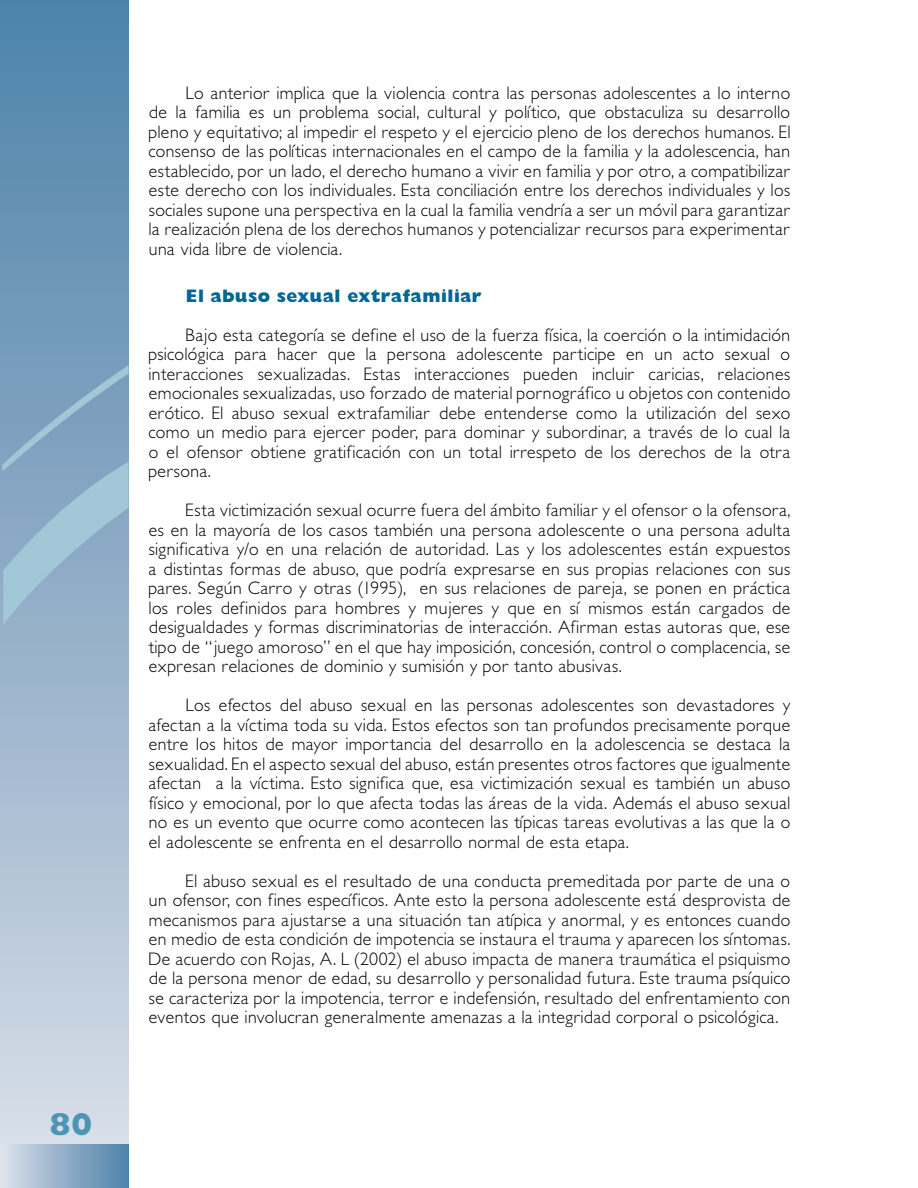
<style>
.page{position:relative;width:918px;height:1188px;background:#fff}
.page>*{position:absolute;margin:0;border:0;box-sizing:border-box;transform-origin:0 0}
.t1{font:31.5px "Gimlet Black SSK";color:#4d95b4}
.t2{font:18px/19.5px "Gimlet Light SSK";letter-spacing:.03em;color:#000;text-align:justify}
.t3{font:18px "Gimlet Black SSK";letter-spacing:.02em;color:#006794}
</style>
<div class="page">
<svg style="left:1px;top:1px;width:128px;height:1144px;background:#93b0c9"></svg>
<svg style="left:2px;top:365px;width:127px;height:260px;background:#8badc6"></svg>
<div style="left:1px;top:1145px;width:128px;height:42px;background:linear-gradient(to right,#dbdfe9,#4d82aa)"></div>
<h1 class="t1" style="left:50px;top:1106px;width:44px">80</h1>
<p class="t2" style="left:149px;top:83px;width:643px;text-indent:38px">Lo anterior implica que la violencia contra las personas adolescentes a lo interno de la familia es un problema social, cultural y político, que obstaculiza su desarrollo pleno y equitativo; al impedir el respeto y el ejercicio pleno de los derechos humanos. El consenso de las políticas internacionales en el campo de la familia y la adolescencia, han establecido, por un lado, el derecho humano a vivir en familia y por otro, a compatibilizar este derecho con los individuales. Esta conciliación entre los derechos individuales y los sociales supone una perspectiva en la cual la familia vendría a ser un móvil para garantizar la realización plena de los derechos humanos y potencializar recursos para experimentar una vida libre de violencia.</p>
<p class="t3" style="left:186px;top:285px;width:297px">El abuso sexual extrafamiliar</p>
<p class="t2" style="left:149px;top:325px;width:643px;text-indent:38px">Bajo esta categoría se define el uso de la fuerza física, la coerción o la intimidación psicológica para hacer que la persona adolescente participe en un acto sexual o interacciones sexualizadas. Estas interacciones pueden incluir caricias, relaciones emocionales sexualizadas, uso forzado de material pornográfico u objetos con contenido erótico. El abuso sexual extrafamiliar debe entenderse como la utilización del sexo como un medio para ejercer poder, para dominar y subordinar, a través de lo cual la o el ofensor obtiene gratificación con un total irrespeto de los derechos de la otra persona.</p>
<p class="t2" style="left:149px;top:500px;width:643px;text-indent:38px">Esta victimización sexual ocurre fuera del ámbito familiar y el ofensor o la ofensora, es en la mayoría de los casos también una persona adolescente o una persona adulta significativa y/o en una relación de autoridad. Las y los adolescentes están expuestos a distintas formas de abuso, que podría expresarse en sus propias relaciones con sus pares. Según Carro y otras (1995), en sus relaciones de pareja, se ponen en práctica los roles definidos para hombres y mujeres y que en sí mismos están cargados de desigualdades y formas discriminatorias de interacción. Afirman estas autoras que, ese tipo de “juego amoroso” en el que hay imposición, concesión, control o complacencia, se expresan relaciones de dominio y sumisión y por tanto abusivas.</p>
<p class="t2" style="left:149px;top:695px;width:643px;text-indent:38px">Los efectos del abuso sexual en las personas adolescentes son devastadores y afectan a la víctima toda su vida. Estos efectos son tan profundos precisamente porque entre los hitos de mayor importancia del desarrollo en la adolescencia se destaca la sexualidad. En el aspecto sexual del abuso, están presentes otros factores que igualmente afectan a la víctima. Esto significa que, esa victimización sexual es también un abuso físico y emocional, por lo que afecta todas las áreas de la vida. Además el abuso sexual no es un evento que ocurre como acontecen las típicas tareas evolutivas a las que la o el adolescente se enfrenta en el desarrollo normal de esta etapa.</p>
<p class="t2" style="left:149px;top:871px;width:643px;text-indent:38px">El abuso sexual es el resultado de una conducta premeditada por parte de una o un ofensor, con fines específicos. Ante esto la persona adolescente está desprovista de mecanismos para ajustarse a una situación tan atípica y anormal, y es entonces cuando en medio de esta condición de impotencia se instaura el trauma y aparecen los síntomas.<br>De acuerdo con Rojas, A. L (2002) el abuso impacta de manera traumática el psiquismo de la persona menor de edad, su desarrollo y personalidad futura. Este trauma psíquico se caracteriza por la impotencia, terror e indefensión, resultado del enfrentamiento con eventos que involucran generalmente amenazas a la integridad corporal o psicológica.</p>
</div>
